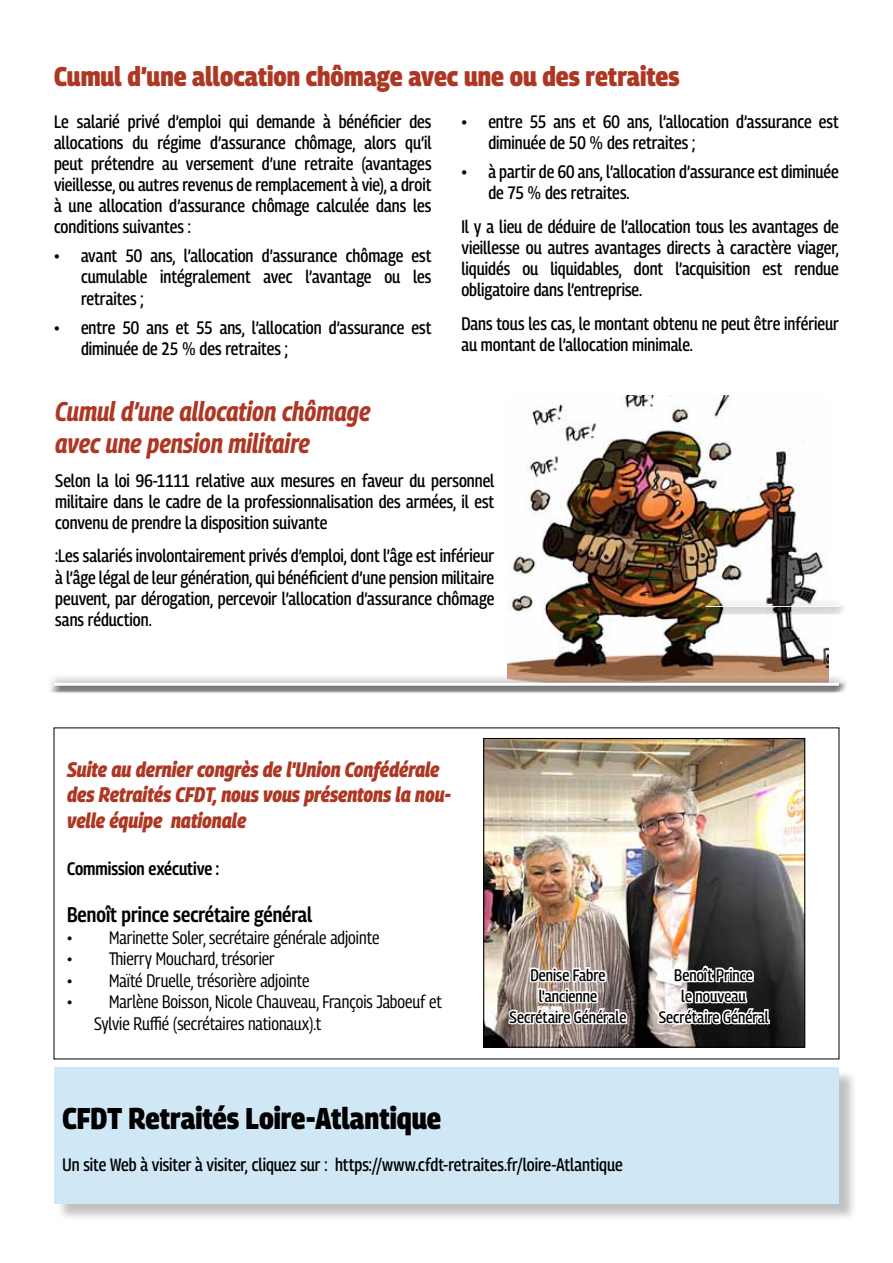
<style>
.page{position:relative;width:893px;height:1263px;background:#fff}
.page>*{position:absolute;margin:0;border:0;box-sizing:border-box;transform-origin:0 0}
.t1{font:800 semi-condensed 30px "Georama";letter-spacing:-.005em;color:#000}
.t2{font:italic 700 semi-condensed 27px/32.4px "Georama";color:#ae3724}
.t3{font:800 semi-condensed 27px "Georama";color:#ae3724}
.t4{font:italic 800 semi-condensed 21px/25.2px "Georama";color:#ae3724}
.t5{font:600 semi-condensed 21px "Georama";color:#000}
.t6{font:500 semi-condensed 18px/21px "Georama";color:#000;text-align:justify}
.t7{font:semi-condensed 18px/21.6px "Georama";color:#000}
.t8{font:600 semi-condensed 18px "Georama";color:#000}
.t9{font:500 semi-condensed 16.5px/21px "Georama";color:#000;text-align:center}
</style>
<div class="page">
<img style="left:485px;top:740px;width:318px;height:306px">
<div style="left:483px;top:738px;width:322px;height:310px;border:1px solid #000"></div>
<img style="left:507px;top:395px;width:321px;height:279px">
<div style="left:56px;top:1069px;width:802px;height:153px;background:#000;opacity:.25"></div>
<div style="left:54px;top:1067px;width:785px;height:136px;background:#d0e8f6"></div>
<div style="left:697px;top:598px;width:149px;height:14px;background:#fff;opacity:.41"></div>
<div style="left:699px;top:600px;width:148px;height:15px;background:#000;opacity:.75"></div>
<hr style="left:705px;top:606px;width:134px;height:1px;background:#fff">
<div style="left:45px;top:674px;width:801px;height:17px;background:#fff;opacity:.41"></div>
<div style="left:47px;top:677px;width:800px;height:17px;background:#000;opacity:.75"></div>
<hr style="left:54px;top:683px;width:785px;height:3px;background:#fff">
<img style="left:506px;top:930px;width:123px;height:97px">
<svg style="left:655px;top:951px;width:117px;height:76px"></svg>
<h2 class="t3" style="left:54px;top:57px;width:627px">Cumul d’une allocation chômage avec une ou des retraites</h2>
<p class="t6" style="left:54px;top:111px;width:379px">Le salarié privé d’emploi qui demande à bénéficier des allocations du régime d’assurance chômage, alors qu’il peut prétendre au versement d’une retraite (avantages vieillesse, ou autres revenus de remplacement à vie), a droit à une allocation d’assurance chômage calculée dans les conditions suivantes :</p>
<p class="t6" style="left:81px;top:245px;width:352px;text-indent:-27px">• avant 50 ans, l’allocation d’assurance chômage est cumulable intégralement avec l’avantage ou les retraites ;</p>
<p class="t6" style="left:81px;top:317px;width:352px;text-indent:-27px">• entre 50 ans et 55 ans, l’allocation d’assurance est diminuée de 25 % des retraites ;</p>
<p class="t6" style="left:488px;top:111px;width:352px;text-indent:-27px">• entre 55 ans et 60 ans, l’allocation d’assurance est diminuée de 50 % des retraites ;</p>
<p class="t6" style="left:488px;top:161px;width:352px;text-indent:-27px">• à partir de 60 ans, l’allocation d’assurance est diminuée de 75 % des retraites.</p>
<p class="t6" style="left:461px;top:216px;width:379px">Il y a lieu de déduire de l’allocation tous les avantages de vieillesse ou autres avantages directs à caractère viager, liquidés ou liquidables, dont l’acquisition est rendue obligatoire dans l’entreprise.</p>
<p class="t6" style="left:461px;top:313px;width:379px">Dans tous les cas, le montant obtenu ne peut être inférieur au montant de l’allocation minimale.</p>
<h2 class="t2" style="left:55px;top:395px;width:317px">Cumul d’une allocation chômage avec une pension militaire</h2>
<p class="t6" style="left:55px;top:469px;width:441px">Selon la loi 96-1111 relative aux mesures en faveur du personnel militaire dans le cadre de la professionnalisation des armées, il est convenu de prendre la disposition suivante</p>
<p class="t6" style="left:55px;top:545px;width:441px">:Les salariés involontairement privés d’emploi, dont l’âge est inférieur à l’âge légal de leur génération, qui bénéficient d’une pension militaire peuvent, par dérogation, percevoir l’allocation d’assurance chômage sans réduction.</p>
<p class="t4" style="left:67px;top:757px;width:386px">Suite au dernier congrès de l'Union Confédérale des Retraités CFDT, nous vous présentons la nou&shy;velle équipe nationale</p>
<p class="t8" style="left:67px;top:856px;width:154px">Commission exécutive :</p>
<p class="t5" style="left:67px;top:899px;width:247px">Benoît prince secrétaire général</p>
<p class="t7" style="left:67px;top:926px;width:314px">• Marinette Soler, secrétaire générale adjointe</p>
<p class="t7" style="left:67px;top:947px;width:209px">• Thierry Mouchard, trésorier</p>
<p class="t7" style="left:67px;top:969px;width:244px">• Maïté Druelle, trésorière adjointe</p>
<p class="t7" style="left:94px;top:991px;width:349px;text-indent:-27px">• Marlène Boisson, Nicole Chauveau, François Jaboeuf et<br>Sylvie Ruffié (secrétaires nationaux).t</p>
<p class="t9" style="left:509px;top:964px;width:118px">Denise Fabre l'ancienne<br>Secrétaire Générale</p>
<p class="t9" style="left:659px;top:964px;width:111px">Benoît Prince<br>le nouveau<br>Secrétaire Général</p>
<h1 class="t1" style="left:63px;top:1096px;width:380px">CFDT Retraités Loire-Atlantique</h1>
<p class="t6" style="left:63px;top:1154px;width:562px">Un site Web à visiter à visiter, cliquez sur : https://www.cfdt-retraites.fr/loire-Atlantique</p>
</div>
